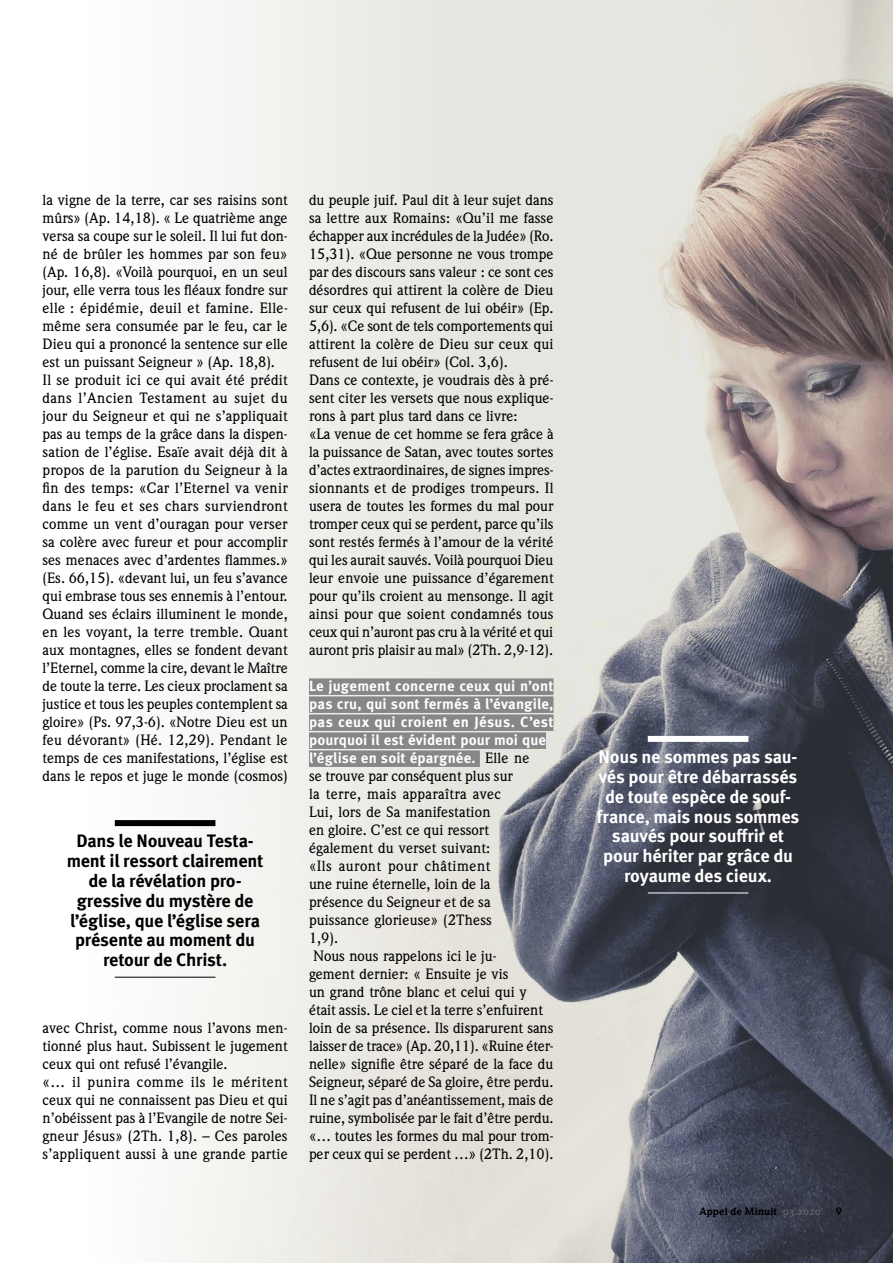
<style>
.page{position:relative;width:893px;height:1263px;background:#fff}
.page>*{position:absolute;margin:0;border:0;box-sizing:border-box;transform-origin:0 0}
.t1{font:700 18px/19.8px "Meta OT";letter-spacing:-.015em;color:#fff;text-align:center}
.t2{font:700 18px/19.8px "Meta OT";letter-spacing:-.015em;color:#000;text-align:center}
.t3{font:500 14.7px/18px "Weidemann";color:#000}
.t4{font:700 14.7px/18px "Meta OT";letter-spacing:.01em;color:#fff}
.t5{font:500 14.7px "Weidemann";letter-spacing:.025em;color:#000}
.t6{font:500 14.7px "Weidemann";letter-spacing:.03em;color:#000}
.t7{font:900 10.5px "Weidemann";letter-spacing:-.005em;color:#000}
.s1{font-family:"Weidemann";font-weight:500;color:#000}
.s2{font-family:"Meta OT Norm";font-weight:400;color:#706f6f}
</style>
<div class="page">
<img style="left:114px;top:0;width:779px;height:1263px">
<div style="left:309px;top:678px;width:244px;height:17px;background:#878787"></div>
<div style="left:309px;top:696px;width:244px;height:17px;background:#878787"></div>
<div style="left:309px;top:714px;width:244px;height:17px;background:#878787"></div>
<div style="left:309px;top:732px;width:237px;height:17px;background:#878787"></div>
<div style="left:309px;top:750px;width:171px;height:17px;background:#878787"></div>
<div style="left:648px;top:736px;width:100px;height:6px;background:#fff"></div>
<hr style="left:648px;top:892px;width:100px;height:1px;background:#fff">
<div style="left:115px;top:820px;width:100px;height:6px;background:#000"></div>
<hr style="left:115px;top:977px;width:100px;height:1px;background:#000">
<p class="t3" style="left:43px;top:191px;width:247px">la vigne de la terre, car ses raisins sont mûrs» (Ap. 14,18). « Le quatrième ange versa sa coupe sur le soleil. Il lui fut don&shy;né de brûler les hommes par son feu» (Ap. 16,8). «Voilà pourquoi, en un seul jour, elle verra tous les fléaux fondre sur elle : épidémie, deuil et famine. Elle&shy;même sera consumée par le feu, car le Dieu qui a prononcé la sentence sur elle est un puissant Seigneur » (Ap. 18,8).<br>Il se produit ici ce qui avait été prédit dans l’Ancien Testament au sujet du jour du Seigneur et qui ne s’appliquait pas au temps de la grâce dans la dispen&shy;sation de l’église. Esaïe avait déjà dit à propos de la parution du Seigneur à la fin des temps: «Car l’Eternel va venir dans le feu et ses chars surviendront comme un vent d’ouragan pour verser sa colère avec fureur et pour accomplir ses menaces avec d’ardentes flammes.» (Es. 66,15). «devant lui, un feu s’avance qui embrase tous ses ennemis à l’entour.<br>Quand ses éclairs illuminent le monde, en les voyant, la terre tremble. Quant aux montagnes, elles se fondent devant l’Eternel, comme la cire, devant le Maître de toute la terre. Les cieux proclament sa justice et tous les peuples contemplent sa gloire» (Ps. 97,3-6). «Notre Dieu est un feu dévorant» (Hé. 12,29). Pendant le temps de ces manifestations, l’église est dans le repos et juge le monde (cosmos)</p>
<p class="t2" style="left:67px;top:831px;width:198px">Dans le Nouveau Testa&shy;ment il ressort clairement de la révélation pro&shy;gressive du mystère de l’église, que l’église sera présente au moment du retour de Christ.</p>
<p class="t3" style="left:43px;top:1019px;width:247px">avec Christ, comme nous l’avons men&shy;tionné plus haut. Subissent le jugement ceux qui ont refusé l’évangile.<br>«… il punira comme ils le méritent ceux qui ne connaissent pas Dieu et qui n’obéissent pas à l’Evangile de notre Sei&shy;gneur Jésus» (2Th. 1,8). – Ces paroles s’appliquent aussi à une grande partie</p>
<p class="t3" style="left:309px;top:191px;width:246px">du peuple juif. Paul dit à leur sujet dans sa lettre aux Romains: «Qu’il me fasse échapper aux incrédules de la Judée» (Ro.<br>15,31). «Que personne ne vous trompe par des discours sans valeur : ce sont ces désordres qui attirent la colère de Dieu sur ceux qui refusent de lui obéir» (Ep.<br>5,6). «Ce sont de tels comportements qui attirent la colère de Dieu sur ceux qui refusent de lui obéir» (Col. 3,6).<br>Dans ce contexte, je voudrais dès à pré&shy;sent citer les versets que nous explique&shy;rons à part plus tard dans ce livre:<br>«La venue de cet homme se fera grâce à la puissance de Satan, avec toutes sortes d’actes extraordinaires, de signes impres&shy;sionnants et de prodiges trompeurs. Il usera de toutes les formes du mal pour tromper ceux qui se perdent, parce qu’ils sont restés fermés à l’amour de la vérité qui les aurait sauvés. Voilà pourquoi Dieu leur envoie une puissance d’égarement pour qu’ils croient au mensonge. Il agit ainsi pour que soient condamnés tous ceux qui n’auront pas cru à la vérité et qui auront pris plaisir au mal» (2Th. 2,9-12).</p>
<p class="t4" style="left:309px;top:677px;width:246px">Le jugement concerne ceux qui n’ont pas cru, qui sont fermés à l’évangile, pas ceux qui croient en Jésus. C’est pourquoi il est évident pour moi que l’église en soit épargnée. <span class="s1">Elle ne</span></p>
<p class="t3" style="left:309px;top:767px;width:205px">se trouve par conséquent plus sur</p>
<p class="t5" style="left:309px;top:785px;width:194px">la terre, mais apparaîtra avec</p>
<p class="t3" style="left:309px;top:803px;width:183px">Lui, lors de Sa manifestation</p>
<p class="t3" style="left:309px;top:821px;width:182px">en gloire. C’est ce qui ressort</p>
<p class="t3" style="left:309px;top:839px;width:183px">également du verset suivant:</p>
<p class="t6" style="left:309px;top:857px;width:183px">«Ils auront pour châtiment</p>
<p class="t3" style="left:309px;top:875px;width:183px">une ruine éternelle, loin de la</p>
<p class="t3" style="left:309px;top:893px;width:183px">présence du Seigneur et de sa</p>
<p class="t3" style="left:309px;top:911px;width:184px">puissance glorieuse» (2Thess</p>
<p class="t3" style="left:309px;top:929px;width:31px">1,9).</p>
<p class="t3" style="left:313px;top:947px;width:185px">Nous nous rappelons ici le ju-</p>
<p class="t3" style="left:309px;top:965px;width:201px">gement dernier: « Ensuite je vis</p>
<p class="t3" style="left:309px;top:983px;width:219px">un grand trône blanc et celui qui y</p>
<p class="t3" style="left:309px;top:1001px;width:236px">était assis. Le ciel et la terre s’enfuirent</p>
<p class="t3" style="left:309px;top:1019px;width:246px">loin de sa présence. Ils disparurent sans</p>
<p class="t3" style="left:309px;top:1037px;width:246px">laisser de trace» (Ap. 20,11). «Ruine éter-</p>
<p class="t3" style="left:309px;top:1055px;width:246px">nelle» signifie être séparé de la face du</p>
<p class="t3" style="left:309px;top:1073px;width:246px">Seigneur, séparé de Sa gloire, être perdu.</p>
<p class="t3" style="left:309px;top:1091px;width:246px">Il ne s’agit pas d’anéantissement, mais de</p>
<p class="t3" style="left:309px;top:1109px;width:246px">ruine, symbolisée par le fait d’être perdu.</p>
<p class="t3" style="left:309px;top:1127px;width:246px">«… toutes les formes du mal pour trom-</p>
<p class="t3" style="left:309px;top:1145px;width:246px">per ceux qui se perdent …» (2Th. 2,10).</p>
<p class="t1" style="left:597px;top:747px;width:204px">Nous ne sommes pas sau&shy;vés pour être débarrassés de toute espèce de souf&shy;france, mais nous sommes sauvés pour souffrir et pour hériter par grâce du royaume des cieux.</p>
<p class="t7" style="left:699px;top:1204px;width:123px">Appel de Minuit <span class="s2">03.2020</span></p>
<p class="t7" style="left:836px;top:1204px;width:8px">9</p>
</div>
